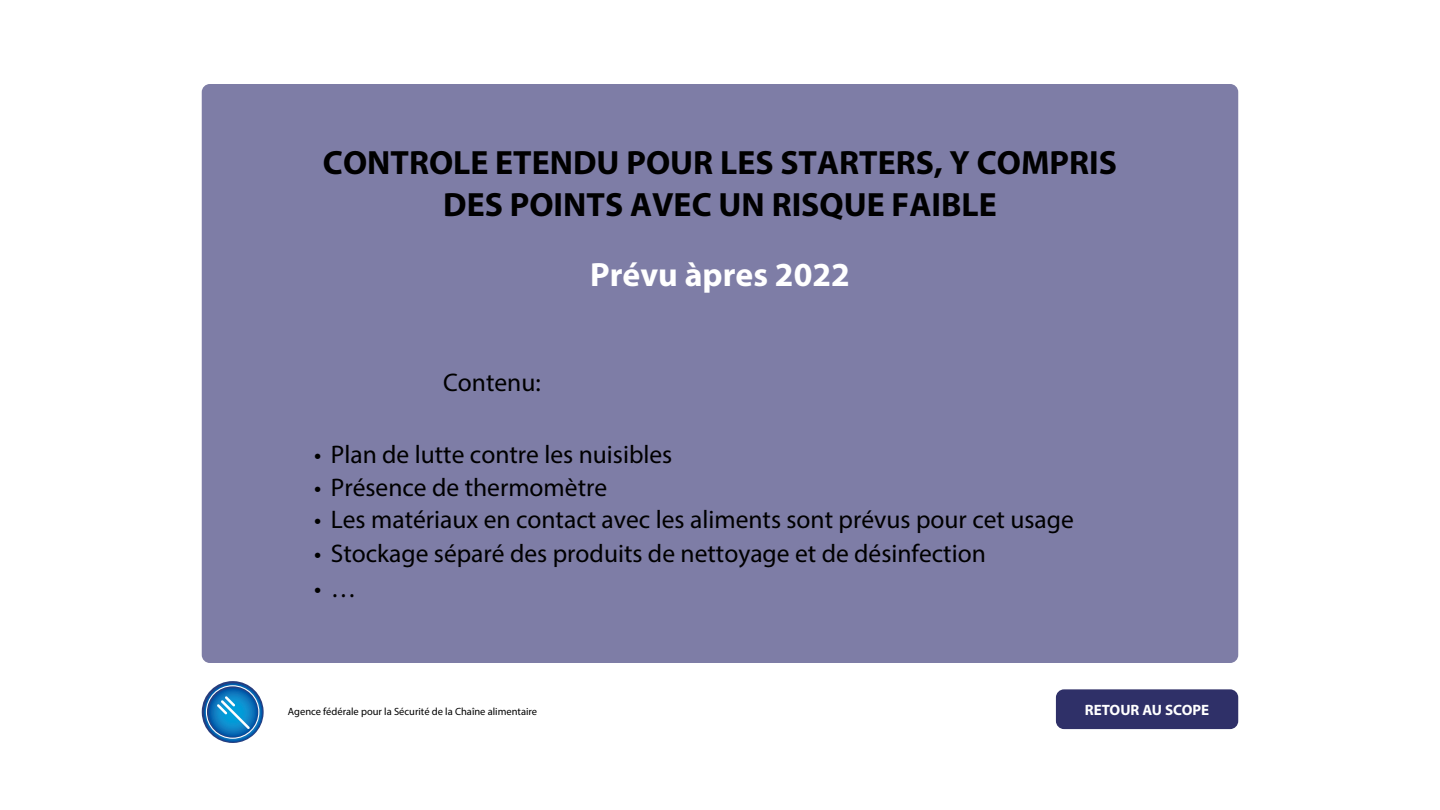
<style>
.page{position:relative;width:1440px;height:810px;background:#fff}
.page>*{position:absolute;margin:0;border:0;box-sizing:border-box;transform-origin:0 0}
.t1{font:700 33.75px/42.2px "Myriad Pro";color:#000;text-align:center}
.t2{font:700 33.75px "Myriad Pro";color:#fff}
.t3{font:25.5px "Myriad Pro";color:#000}
.t4{font:700 15px "Myriad Pro";color:#fff}
.t5{font:10.5px "Myriad Pro";color:#000}
</style>
<div class="page">
<div style="left:202px;top:84px;width:1036px;height:579px;background:#7e7da6;border-radius:8px"></div>
<div style="left:1056px;top:689px;width:182px;height:40px;background:#2f3068;border-radius:8px"></div>
<svg style="left:202px;top:681px;width:62px;height:62px"></svg>
<h1 class="t1" style="left:323px;top:140px;width:796px">CONTROLE ETENDU POUR LES STARTERS, Y COMPRIS<br>DES POINTS AVEC UN RISQUE FAIBLE</h1>
<p class="t3" style="left:443px;top:366px;width:99px">Contenu:</p>
<h1 class="t2" style="left:590px;top:253px;width:261px">Prévu àpres 2022</h1>
<p class="t3" style="left:314px;top:439px;width:360px">• Plan de lutte contre les nuisibles</p>
<p class="t3" style="left:314px;top:472px;width:294px">• Présence de thermomètre</p>
<p class="t3" style="left:314px;top:503px;width:761px">• Les matériaux en contact avec les aliments sont prévus pour cet usage</p>
<p class="t3" style="left:314px;top:538px;width:673px">• Stockage séparé des produits de nettoyage et de désinfection</p>
<p class="t3" style="left:314px;top:573px;width:43px">• …</p>
<p class="t5" style="left:288px;top:705px;width:251px">Agence fédérale pour la Sécurité de la Chaîne alimentaire</p>
<p class="t4" style="left:1085px;top:700px;width:126px">RETOUR AU SCOPE</p>
</div>
